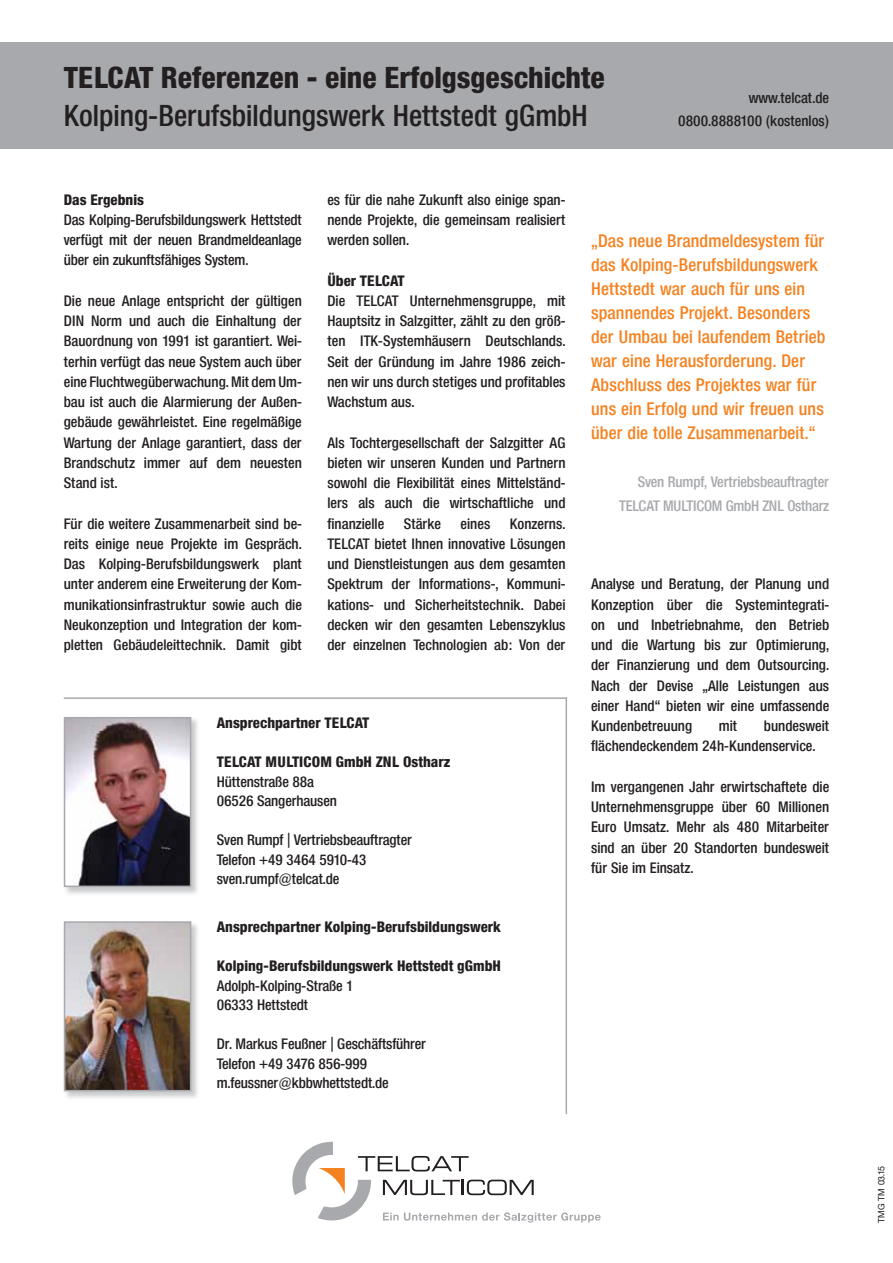
<style>
.page{position:relative;width:893px;height:1263px;background:#fff}
.page>*{position:absolute;margin:0;border:0;box-sizing:border-box;transform-origin:0 0}
.t1{font:500 30px "Neue Helvetica Condensed BSK";color:#231f20}
.t2{font:800 30px "Neue Helvetica Condensed BSK";color:#231f20}
.t3{font:500 18px/24px "Neue Helvetica Condensed BSK";letter-spacing:.01em;color:#f58220}
.t4{font:500 15px/20.2px "Neue Helvetica Condensed BSK";color:#231f20;text-align:justify}
.t5{font:800 15px "Neue Helvetica Condensed BSK";color:#231f20}
.t6{font:500 15px/24px "Neue Helvetica Condensed BSK";letter-spacing:-.01em;color:#a7a9ac;text-align:right}
.t7{font:9px "Neue Helvetica BSK";color:#231f20}
</style>
<div class="page">
<div style="left:0;top:43px;width:893px;height:106px;background:#a7a9ac"></div>
<svg style="left:292px;top:1142px;width:309px;height:80px"></svg>
<hr style="left:64px;top:697px;width:503px;height:2px;background:#a7a9ac">
<hr style="left:566px;top:697px;width:1px;height:417px;background:#a7a9ac">
<div style="left:63px;top:921px;width:137px;height:179px;background:#a7a9ac;opacity:.6"></div>
<img style="left:67px;top:924px;width:121px;height:164px">
<div style="left:64px;top:921px;width:127px;height:170px;border:2px solid #a7a9ac"></div>
<div style="left:63px;top:716px;width:137px;height:180px;background:#a7a9ac;opacity:.6"></div>
<img style="left:67px;top:720px;width:121px;height:164px">
<div style="left:64px;top:717px;width:127px;height:170px;border:2px solid #a7a9ac"></div>
<h1 class="t2" style="left:64px;top:58px;width:543px">TELCAT Referenzen - eine Erfolgsgeschichte</h1>
<h1 class="t1" style="left:64px;top:97px;width:526px">Kolping-Berufsbildungswerk Hettstedt gGmbH</h1>
<p class="t4" style="left:678px;top:87px;width:153px;line-height:22.5px;text-align:right">www.telcat.de<br>0800.8888100 (kostenlos)</p>
<p class="t5" style="left:64px;top:190px;width:82px">Das Ergebnis</p>
<p class="t4" style="left:64px;top:209px;width:240px">Das Kolping-Berufsbildungswerk Hettstedt verfügt mit der neuen Brandmeldeanlage über ein zukunftsfähiges System.</p>
<p class="t4" style="left:64px;top:290px;width:240px">Die neue Anlage entspricht der gültigen DIN Norm und auch die Einhaltung der Bauordnung von 1991 ist garantiert. Wei&shy;terhin verfügt das neue System auch über eine Fluchtwegüberwachung. Mit dem Um&shy;bau ist auch die Alarmierung der Außen&shy;gebäude gewährleistet. Eine regelmäßige Wartung der Anlage garantiert, dass der Brandschutz immer auf dem neuesten Stand ist.</p>
<p class="t4" style="left:64px;top:513px;width:240px">Für die weitere Zusammenarbeit sind be&shy;reits einige neue Projekte im Gespräch.<br>Das Kolping-Berufsbildungswerk plant unter anderem eine Erweiterung der Kom&shy;munikationsinfrastruktur sowie auch die Neukonzeption und Integration der kom&shy;pletten Gebäudeleittechnik. Damit gibt</p>
<p class="t4" style="left:327px;top:189px;width:240px">es für die nahe Zukunft also einige span&shy;nende Projekte, die gemeinsam realisiert werden sollen.</p>
<p class="t5" style="left:327px;top:271px;width:79px">Über TELCAT</p>
<p class="t4" style="left:327px;top:290px;width:240px">Die TELCAT Unternehmensgruppe, mit Hauptsitz in Salzgitter, zählt zu den größ&shy;ten ITK-Systemhäusern Deutschlands.<br>Seit der Gründung im Jahre 1986 zeich&shy;nen wir uns durch stetiges und profitables Wachstum aus.</p>
<p class="t4" style="left:327px;top:432px;width:240px">Als Tochtergesellschaft der Salzgitter AG bieten wir unseren Kunden und Partnern sowohl die Flexibilität eines Mittelständ&shy;lers als auch die wirtschaftliche und finanzielle</p>
<p class="t4" style="left:404px;top:513px;width:39px">Stärke</p>
<p class="t4" style="left:461px;top:513px;width:31px">eines</p>
<p class="t4" style="left:327px;top:513px;width:240px;text-indent:182px">Konzerns.<br>TELCAT bietet Ihnen innovative Lösungen und Dienstleistungen aus dem gesamten Spektrum der Informations-, Kommuni&shy;kations- und Sicherheitstechnik. Dabei decken wir den gesamten Lebenszyklus der einzelnen Technologien ab: Von der</p>
<p class="t5" style="left:217px;top:713px;width:154px">Ansprechpartner TELCAT</p>
<p class="t5" style="left:217px;top:752px;width:235px">TELCAT MULTICOM GmbH ZNL Ostharz</p>
<p class="t4" style="left:217px;top:772px;width:122px;line-height:19.5px">Hüttenstraße 88a<br>06526 Sangerhausen</p>
<p class="t4" style="left:217px;top:830px;width:197px;line-height:19.5px;text-align:left">Sven Rumpf | Vertriebsbeauftragter<br>Telefon +49 3464 5910-43 sven.rumpf@telcat.de</p>
<p class="t5" style="left:217px;top:917px;width:286px">Ansprechpartner Kolping-Berufsbildungswerk</p>
<p class="t5" style="left:217px;top:956px;width:286px">Kolping-Berufsbildungswerk Hettstedt gGmbH</p>
<p class="t4" style="left:217px;top:976px;width:138px;line-height:19.5px">Adolph-Kolping-Straße 1<br>06333 Hettstedt</p>
<p class="t4" style="left:217px;top:1034px;width:211px;line-height:19.5px;text-align:left">Dr. Markus Feußner | Geschäftsführer<br>Telefon +49 3476 856-999 m.feussner@kbbwhettstedt.de</p>
<p class="t3" style="left:591px;top:229px;width:236px">„Das neue Brandmeldesystem für das Kolping-Berufsbildungswerk<br>Hettstedt war auch für uns ein spannendes Projekt. Besonders der Umbau bei laufendem Betrieb war eine Herausforderung. Der<br>Abschluss des Projektes war für uns ein Erfolg und wir freuen uns über die tolle Zusammenarbeit.“</p>
<p class="t6" style="left:619px;top:470px;width:211px">Sven Rumpf, Vertriebsbeauftragter<br>TELCAT MULTICOM GmbH ZNL Ostharz</p>
<p class="t4" style="left:591px;top:574px;width:240px">Analyse und Beratung, der Planung und Konzeption über die Systemintegrati&shy;on und Inbetriebnahme, den Betrieb und die Wartung bis zur Optimierung, der Finanzierung und dem Outsourcing.<br>Nach der Devise „Alle Leistungen aus einer Hand“ bieten wir eine umfassende Kundenbetreuung</p>
<p class="t4" style="left:591px;top:716px;width:240px;text-indent:173px">bundesweit flächendeckendem 24h-Kundenservice.</p>
<p class="t4" style="left:591px;top:776px;width:240px">Im vergangenen Jahr erwirtschaftete die Unternehmensgruppe über 60 Millionen Euro Umsatz. Mehr als 480 Mitarbeiter sind an über 20 Standorten bundesweit für Sie im Einsatz.</p>
<p class="t4" style="left:719px;top:716px;width:20px">mit</p>
<p class="t7" style="left:876px;top:1222px;width:58px;rotate:-90deg">TMG TM 03.15</p>
</div>
